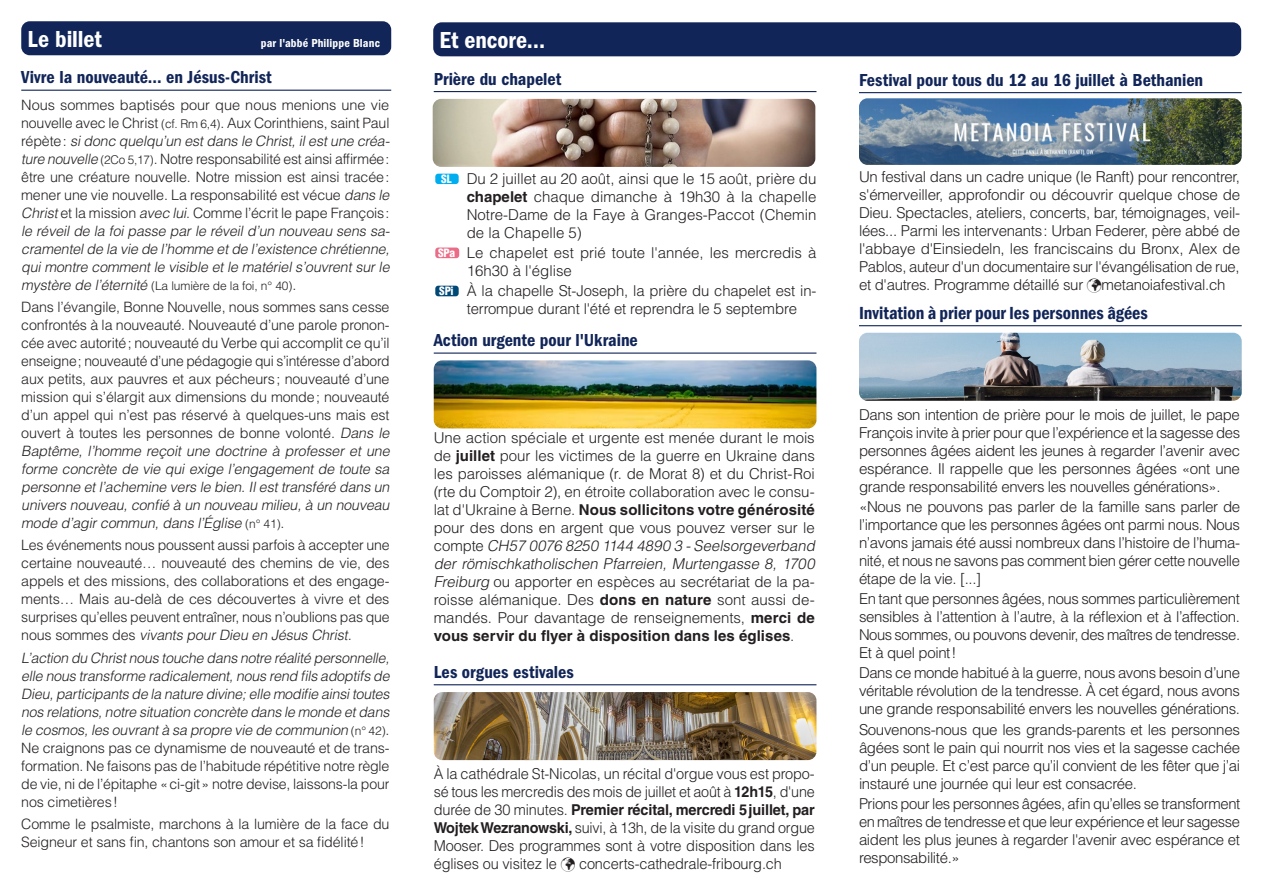
<style>
.page{position:relative;width:1263px;height:893px;background:#fff}
.page>*{position:absolute;margin:0;border:0;box-sizing:border-box;transform-origin:0 0}
.Titre_cartouche{font:24px "ITC Franklin Gothic Std Dm Cd";letter-spacing:-.005em;color:#fff}
.titre_souligné{font:18px "ITC Franklin Gothic Std Dm Cd";color:#112558}
.titre_souligné-2{font:600 condensed 18px "Franklin Gothic";color:#112558}
.Texte_courant{font:300 15px/18px "Helvetica LT Std";letter-spacing:-.01em;color:#231f20;text-align:justify}
.Texte_courant-2{font:300 14.25px/18px "Helvetica LT Std";letter-spacing:-.01em;color:#231f20}
.Texte_courant-3{font:italic 300 14.25px/18px "Helvetica LT Std";color:#231f20}
.Texte_courant-4{font:300 12px "Helvetica LT Std";letter-spacing:-.01em;color:#231f20}
.Titre_cartouche-2{font:12px "ITC Franklin Gothic Std Dm Cd";letter-spacing:.015em;color:#fff}
.t1{font:900 condensed 11.25px "Helvetica LT Std";letter-spacing:-.02em;color:#fff}
.s1{font-size:12px}
.s2{font-style:italic}
.s3{font-style:italic;font-size:14.25px}
.s4{font-size:14.25px}
.s5{font-style:normal;font-size:12px}
.s6{font-style:normal}
.s7{font-weight:700}
</style>
<div class="page">
<div style="left:21px;top:21px;width:370px;height:34px;background:#112558;border-radius:9px"></div>
<div style="left:433px;top:22px;width:808px;height:34px;background:#112558;border-radius:9px"></div>
<hr style="left:21px;top:90px;width:370px;height:1px;background:#112558">
<hr style="left:859px;top:92px;width:383px;height:1px;background:#112558">
<img style="left:859px;top:98px;width:383px;height:67px">
<hr style="left:434px;top:684px;width:382px;height:1px;background:#112558">
<img style="left:434px;top:692px;width:382px;height:68px">
<hr style="left:434px;top:353px;width:382px;height:1px;background:#112558">
<img style="left:434px;top:360px;width:382px;height:68px">
<img style="left:433px;top:99px;width:382px;height:68px">
<div style="left:435px;top:174px;width:24px;height:10px;background:#00aeef;border-radius:3px"></div>
<div style="left:435px;top:248px;width:24px;height:10px;background:#ea6c87;border-radius:3px"></div>
<div style="left:435px;top:286px;width:24px;height:10px;background:#004876;border-radius:3px"></div>
<hr style="left:434px;top:91px;width:382px;height:1px;background:#112558">
<hr style="left:859px;top:325px;width:383px;height:1px;background:#112558">
<img style="left:859px;top:333px;width:383px;height:68px">
<p class="Titre_cartouche" style="left:28px;top:25px;width:76px">Le billet</p>
<p class="Titre_cartouche-2" style="left:261px;top:36px;width:121px">par l'abbé Philippe Blanc</p>
<p class="Titre_cartouche" style="left:440px;top:26px;width:107px">Et encore…</p>
<p class="titre_souligné" style="left:21px;top:67px;width:252px">Vivre la nouveauté... en Jésus-Christ</p>
<p class="Texte_courant-2" style="left:21px;top:96px;width:373px">Nous sommes baptisés pour que nous menions une vie nouvelle avec le Christ <span class="s1">(cf. Rm 6,4)</span>. Aux Corinthiens, saint Paul r é p è t e : <span class="s2">sidonc quelqu’un estdans le Christ,ilestune créa&shy;ture nouvelle</span><span class="s1">(2Co 5,17)</span>. Notre responsabilité est ainsi affirmée: être une créature nouvelle. Notre mission est ainsi tracée: mener une vie nouvelle. La responsabilité est vécue <span class="s2">dans le Christ</span>et la mission <span class="s2">avec lui</span>. Comme l’écrit le pape François: <span class="s2">le réveil de la foi passe par le réveil d’un nouveau sens sa&shy;cramentelde la vie de l’homme etde l’existence chrétienne, quimontre commentle visible etle matériels’ouvrentsurle</span></p>
<p class="Texte_courant-4" style="left:21px;top:278px;width:277px"><span class="s3">mystère de l’éternité</span>(La lumière de la foi, n° 40)<span class="s4">.</span></p>
<p class="Texte_courant-2" style="left:21px;top:298px;width:373px">Dans l’évangile, Bonne Nouvelle, nous sommes sans cesse confrontés à la nouveauté. Nouveauté d’une parole pronon&shy;cée avec autorité; nouveauté du Verbe qui accomplit ce qu’il enseigne; nouveauté d’une pédagogie qui s’intéresse d’abord aux petits, aux pauvres et aux pécheurs; nouveauté d’une mission qui s’élargit aux dimensions du monde; nouveauté d’un appel qui n’est pas réservé à quelques-uns mais est ouvert à toutes les personnes de bonne volonté. <span class="s2">Dans le Baptême, l’homme reçoit une doctrine à professer et une forme concrète de vie qui exige l’engagement de toute sa personne etl’achemine vers le bien.Ilesttransféré dans un univers nouveau,confié à un nouveau milieu,à un nouveau mode d’agircommun,dans l’Église</span> <span class="s1">( n ° 4 1 )</span> .</p>
<p class="Texte_courant-2" style="left:21px;top:536px;width:370px;text-align:justify">Les événements nous poussent aussi parfois à accepter une certaine nouveauté… nouveauté des chemins de vie, des appels et des missions, des collaborations et des engage&shy;ments… Mais au-delà de ces découvertes à vivre et des surprises qu’elles peuvent entraîner, nous n’oublions pas que n o u s s o m m e s d e s <span class="s2">vivants pourDieu en Jésus Christ.</span></p>
<p class="Texte_courant-3" style="left:21px;top:648px;width:373px">L’action du Christnous touche dans notre réalité personnelle, elle nous transforme radicalement,nous rend fils adoptifs de Dieu,participants de la nature divine;elle modifie ainsitoutes nos relations,notre situation concrète dans le monde etdans le cosmos,les ouvrantà sa propre vie de communion <span class="s5">( n ° 4 2 )</span> <span class="s6">.<br>Ne craignons pas ce dynamisme de nouveauté et de trans&shy;formation. Ne faisons pas de l’habitude répétitive notre règle de vie, ni de l’épitaphe «ci-git» notre devise, laissons-la pour nos cimetières!</span></p>
<p class="Texte_courant-2" style="left:21px;top:815px;width:370px">Comme le psalmiste, marchons à la lumière de la face du<br>Seigneur et sans fin, chantons son amour et sa fidélité!</p>
<p class="titre_souligné" style="left:434px;top:68px;width:129px">Prière du chapelet</p>
<p class="t1" style="left:441px;top:172px;width:12px">SL</p>
<p class="Texte_courant" style="left:467px;top:170px;width:351px">Du 2 juillet au 20 août, ainsi que le 15 août, prière du <span class="s7">chapelet</span> chaque dimanche à 19h30 à la chapelle Notre-Dame de la Faye à Granges-Paccot (Chemin de la Chapelle 5)</p>
<p class="t1" style="left:438px;top:246px;width:19px">SPa</p>
<p class="Texte_courant" style="left:467px;top:244px;width:351px">Le chapelet est prié toute l'année, les mercredis à<br>16h30 à l'église</p>
<p class="t1" style="left:439px;top:284px;width:16px">SPi</p>
<p class="Texte_courant" style="left:467px;top:282px;width:351px">À la chapelle St-Joseph, la prière du chapelet est in&shy;terrompue durant l'été et reprendra le 5 septembre</p>
<p class="titre_souligné" style="left:434px;top:330px;width:206px">Action urgente pour l'Ukraine</p>
<p class="Texte_courant" style="left:434px;top:429px;width:386px;text-align:left">Une action spéciale et urgente est menée durant le mois de <span class="s7">juillet</span> pour les victimes de la guerre en Ukraine dans les paroisses alémanique (r. de Morat 8) et du Christ-Roi (rte du Comptoir 2), en étroite collaboration avec le consu&shy;lat d'Ukraine à Berne. <span class="s7">Nous sollicitons votre générosité </span>pour des dons en argent que vous pouvez verser sur le c o m p t e <span class="s2">CH57 0076 8250 1144 4890 3 -Seelsorgeverband der römischkatholischen Pfarreien, Murtengasse 8, 1700<br>Freiburg</span> ou apporter en espèces au secrétariat de la pa&shy;roisse alémanique. Des <span class="s7">dons en nature</span> sont aussi de&shy;mandés. Pour davantage de renseignements, <span class="s7">merci de vous servir du flyer à disposition dans les églises</span>.</p>
<p class="titre_souligné" style="left:434px;top:662px;width:142px">Les orgues estivales</p>
<p class="Texte_courant" style="left:434px;top:765px;width:383px">À la cathédrale St-Nicolas, un récital d'orgue vous est propo&shy;sé tous les mercredis des mois de juillet et août à <span class="s7">12h15</span>, d'une durée de 30 minutes. <span class="s7">Premier récital, mercredi 5juillet, par Wojtek Wezranowski,</span> suivi, à 13h, de la visite du grand orgue Mooser. Des programmes sont à votre disposition dans les églises ou visitez le ✓ concerts-cathedrale-fribourg.ch</p>
<p class="titre_souligné" style="left:859px;top:69px;width:346px">Festival pour tous du 12 au 16 juillet à Bethanien</p>
<p class="Texte_courant" style="left:859px;top:167px;width:383px">Un festival dans un cadre unique (le Ranft) pour rencontrer, s'émerveiller, approfondir ou découvrir quelque chose de Dieu. Spectacles, ateliers, concerts, bar, témoignages, veil&shy;lées... Parmi les intervenants: Urban Federer, père abbé de l'abbaye d'Einsiedeln, les franciscains du Bronx, Alex de Pablos, auteur d'un documentaire sur l'évangélisation de rue, et d'autres. Programme détaillé sur ✓metanoiafestival.ch</p>
<p class="titre_souligné-2" style="left:859px;top:301px;width:290px">Invitation à prier pour les personnes âgées</p>
<p class="Texte_courant" style="left:859px;top:406px;width:383px">Dans son intention de prière pour le mois de juillet, le pape François invite à prier pour que l’expérience et la sagesse des personnes âgées aident les jeunes à regarder l’avenir avec espérance. Il rappelle que les personnes âgées «ont une grande responsabilité envers les nouvelles générations».</p>
<p class="Texte_courant" style="left:859px;top:498px;width:383px">«Nous ne pouvons pas parler de la famille sans parler de l’importance que les personnes âgées ont parmi nous. Nous n’avons jamais été aussi nombreux dans l’histoire de l’huma&shy;nité, et nous ne savons pas comment bien gérer cette nouvelle étape de la vie. [...]</p>
<p class="Texte_courant" style="left:859px;top:590px;width:383px">En tant que personnes âgées, nous sommes particulièrement sensibles à l’attention à l’autre, à la réflexion et à l’affection.<br>Nous sommes, ou pouvons devenir, des maîtres de tendresse.<br>Et à quel point!</p>
<p class="Texte_courant" style="left:859px;top:664px;width:383px">Dans ce monde habitué à la guerre, nous avons besoin d’une véritable révolution de la tendresse. À cet égard, nous avons une grande responsabilité envers les nouvelles générations.</p>
<p class="Texte_courant" style="left:859px;top:720px;width:383px">Souvenons-nous que les grands-parents et les personnes âgées sont le pain qui nourrit nos vies et la sagesse cachée d’un peuple. Et c’est parce qu’il convient de les fêter que j’ai instauré une journée qui leur est consacrée.</p>
<p class="Texte_courant" style="left:859px;top:794px;width:383px">Prions pour les personnes âgées, afin qu’elles se transforment en maîtres de tendresse et que leur expérience et leur sagesse aident les plus jeunes à regarder l'avenir avec espérance et responsabilité.»</p>
</div>
